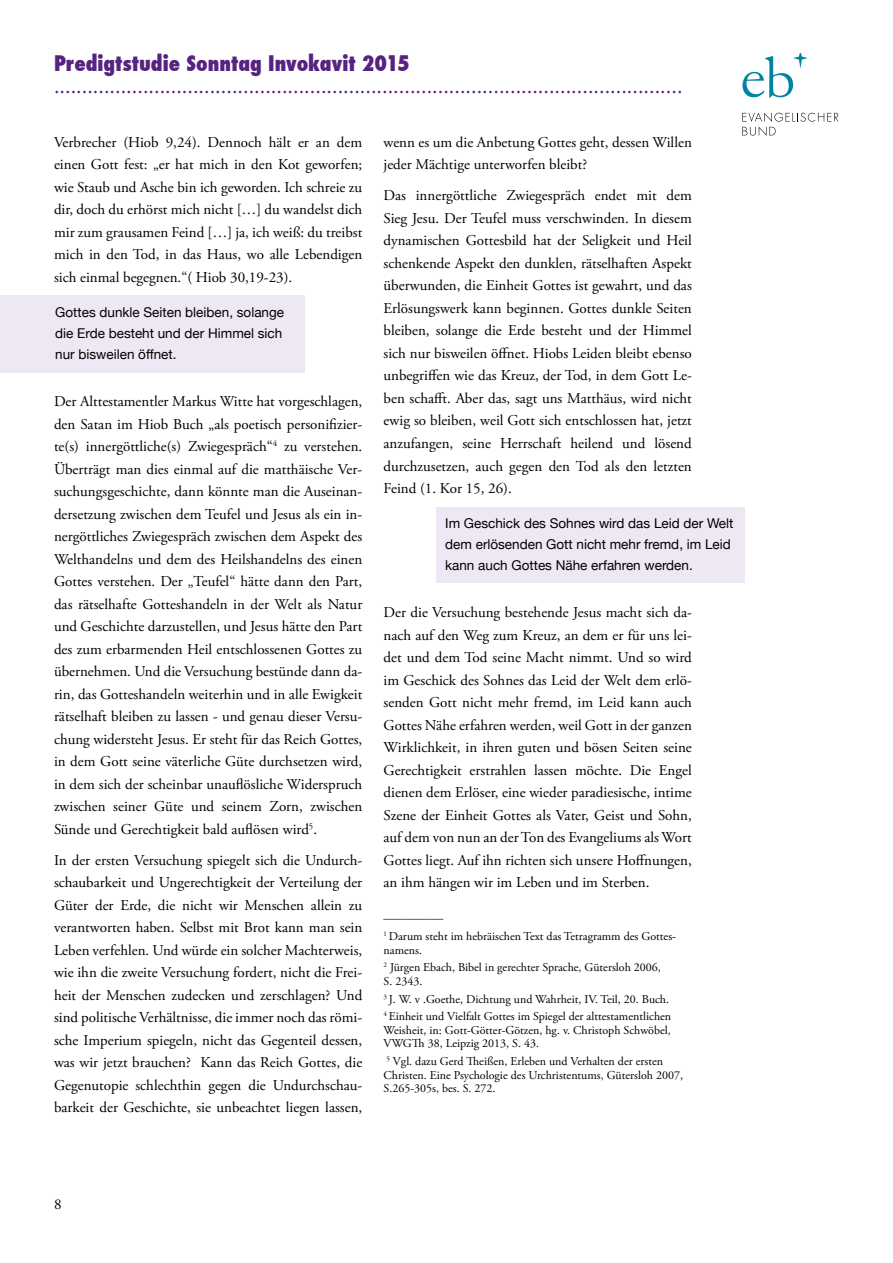
<style>
.page{position:relative;width:893px;height:1263px;background:#fff}
.page>*{position:absolute;margin:0;border:0;box-sizing:border-box;transform-origin:0 0}
.t1{font:800 condensed 21px "Futura";color:#572381}
.t2{font:500 18px "Futura";color:#572381}
.t3{font:15px/22.5px "Adobe Garamond Pro";color:#000;text-align:justify}
.t4{font:13.5px/21px "Helvetica Neue";color:#000}
.t5{font:12px/17.7px "Adobe Garamond Pro";color:#000}
</style>
<div class="page">
<svg style="left:742px;top:113px;width:96px;height:23px"></svg>
<svg style="left:742px;top:54px;width:66px;height:44px"></svg>
<div style="left:0;top:296px;width:304px;height:77px;background:#ede8f3"></div>
<div style="left:437px;top:507px;width:308px;height:76px;background:#ede8f3"></div>
<h1 class="t1" style="left:54px;top:49px;width:357px">Predigtstudie Sonntag Invokavit 2015</h1>
<p class="t2" style="left:54px;top:74px;width:630px">.................................................................................................................</p>
<p class="t3" style="left:54px;top:131px;width:310px">Verbrecher (Hiob 9,24). Dennoch hält er an dem einen Gott fest: „er hat mich in den Kot geworfen; wie Staub und Asche bin ich geworden. Ich schreie zu dir, doch du erhörst mich nicht […] du wandelst dich mir zum grausamen Feind […] ja, ich weiß: du treibst mich in den Tod, in das Haus, wo alle Lebendigen sich einmal begegnen.“( Hiob 30,19-23).</p>
<p class="t4" style="left:55px;top:302px;width:230px">Gottes dunkle Seiten bleiben, solange die Erde besteht und der Himmel sich nur bisweilen öffnet.</p>
<p class="t3" style="left:54px;top:390px;width:310px">Der Alttestamentler Markus Witte hat vorgeschlagen, den Satan im Hiob Buch „als poetisch personifizier&shy;te(s) innergöttliche(s) Zwiegespräch“<sup>4</sup> zu verstehen.<br>Überträgt man dies einmal auf die matthäische Ver&shy;suchungsgeschichte, dann könnte man die Auseinan&shy;dersetzung zwischen dem Teufel und Jesus als ein in&shy;nergöttliches Zwiegespräch zwischen dem Aspekt des Welthandelns und dem des Heilshandelns des einen Gottes verstehen. Der „Teufel“ hätte dann den Part, das rätselhafte Gotteshandeln in der Welt als Natur und Geschichte darzustellen, und Jesus hätte den Part des zum erbarmenden Heil entschlossenen Gottes zu übernehmen. Und die Versuchung bestünde dann da&shy;rin, das Gotteshandeln weiterhin und in alle Ewigkeit rätselhaft bleiben zu lassen - und genau dieser Versu&shy;chung widersteht Jesus. Er steht für das Reich Gottes, in dem Gott seine väterliche Güte durchsetzen wird, in dem sich der scheinbar unauflösliche Widerspruch zwischen seiner Güte und seinem Zorn, zwischen Sünde und Gerechtigkeit bald auflösen wird<sup>5</sup>.</p>
<p class="t3" style="left:54px;top:849px;width:310px">In der ersten Versuchung spiegelt sich die Undurch&shy;schaubarkeit und Ungerechtigkeit der Verteilung der Güter der Erde, die nicht wir Menschen allein zu verantworten haben. Selbst mit Brot kann man sein Leben verfehlen. Und würde ein solcher Machterweis, wie ihn die zweite Versuchung fordert, nicht die Frei&shy;heit der Menschen zudecken und zerschlagen? Und sind politische Verhältnisse, die immer noch das römi&shy;sche Imperium spiegeln, nicht das Gegenteil dessen, was wir jetzt brauchen? Kann das Reich Gottes, die Gegenutopie schlechthin gegen die Undurchschau&shy;barkeit der Geschichte, sie unbeachtet liegen lassen,</p>
<p class="t3" style="left:384px;top:131px;width:310px">wenn es um die Anbetung Gottes geht, dessen Willen jeder Mächtige unterworfen bleibt?</p>
<p class="t3" style="left:384px;top:185px;width:310px">Das innergöttliche Zwiegespräch endet mit dem Sieg Jesu. Der Teufel muss verschwinden. In diesem dynamischen Gottesbild hat der Seligkeit und Heil schenkende Aspekt den dunklen, rätselhaften Aspekt überwunden, die Einheit Gottes ist gewahrt, und das Erlösungswerk kann beginnen. Gottes dunkle Seiten bleiben, solange die Erde besteht und der Himmel sich nur bisweilen öffnet. Hiobs Leiden bleibt ebenso unbegriffen wie das Kreuz, der Tod, in dem Gott Le&shy;ben schafft. Aber das, sagt uns Matthäus, wird nicht ewig so bleiben, weil Gott sich entschlossen hat, jetzt anzufangen, seine Herrschaft heilend und lösend durchzusetzen, auch gegen den Tod als den letzten Feind (1. Kor 15, 26).</p>
<p class="t4" style="left:445px;top:514px;width:290px">Im Geschick des Sohnes wird das Leid der Welt dem erlösenden Gott nicht mehr fremd, im Leid kann auch Gottes Nähe erfahren werden.</p>
<p class="t3" style="left:384px;top:601px;width:310px">Der die Versuchung bestehende Jesus macht sich da&shy;nach auf den Weg zum Kreuz, an dem er für uns lei&shy;det und dem Tod seine Macht nimmt. Und so wird im Geschick des Sohnes das Leid der Welt dem erlö&shy;senden Gott nicht mehr fremd, im Leid kann auch Gottes Nähe erfahren werden, weil Gott in der ganzen Wirklichkeit, in ihren guten und bösen Seiten seine Gerechtigkeit erstrahlen lassen möchte. Die Engel dienen dem Erlöser, eine wieder paradiesische, intime Szene der Einheit Gottes als Vater, Geist und Sohn, auf dem von nun an der Ton des Evangeliums als Wort Gottes liegt. Auf ihn richten sich unsere Hoffnungen, an ihm hängen wir im Leben und im Sterben.</p>
<p class="t5" style="left:384px;top:904px;width:294px;line-height:22px">__________<br><sup>1</sup> Darum steht im hebräischen Text das Tetragramm des Gottes-</p>
<p class="t5" style="left:384px;top:941px;width:279px">namens.<br><sup>2</sup> Jürgen Ebach, Bibel in gerechter Sprache, Gütersloh 2006,</p>
<p class="t5" style="left:384px;top:972px;width:289px">S. 2343.<br><sup>3</sup> J. W. v .Goethe, Dichtung und Wahrheit, IV. Teil, 20. Buch.<br><sup>4</sup> Einheit und Vielfalt Gottes im Spiegel der alttestamentlichen</p>
<p class="t5" style="left:384px;top:1024px;width:289px;line-height:13.5px">Weisheit, in: Gott-Götter-Götzen, hg. v. Christoph Schwöbel,<br>VWGTh 38, Leipzig 2013, S. 43.</p>
<p class="t5" style="left:384px;top:1055px;width:301px;line-height:13.5px"><sup>5</sup> Vgl. dazu Gerd Theißen, Erleben und Verhalten der ersten<br>Christen. Eine Psychologie des Urchristentums, Gütersloh 2007,<br>S.265-305s, bes. S. 272.</p>
<p class="t3" style="left:54px;top:1193px;width:9px">8</p>
</div>
